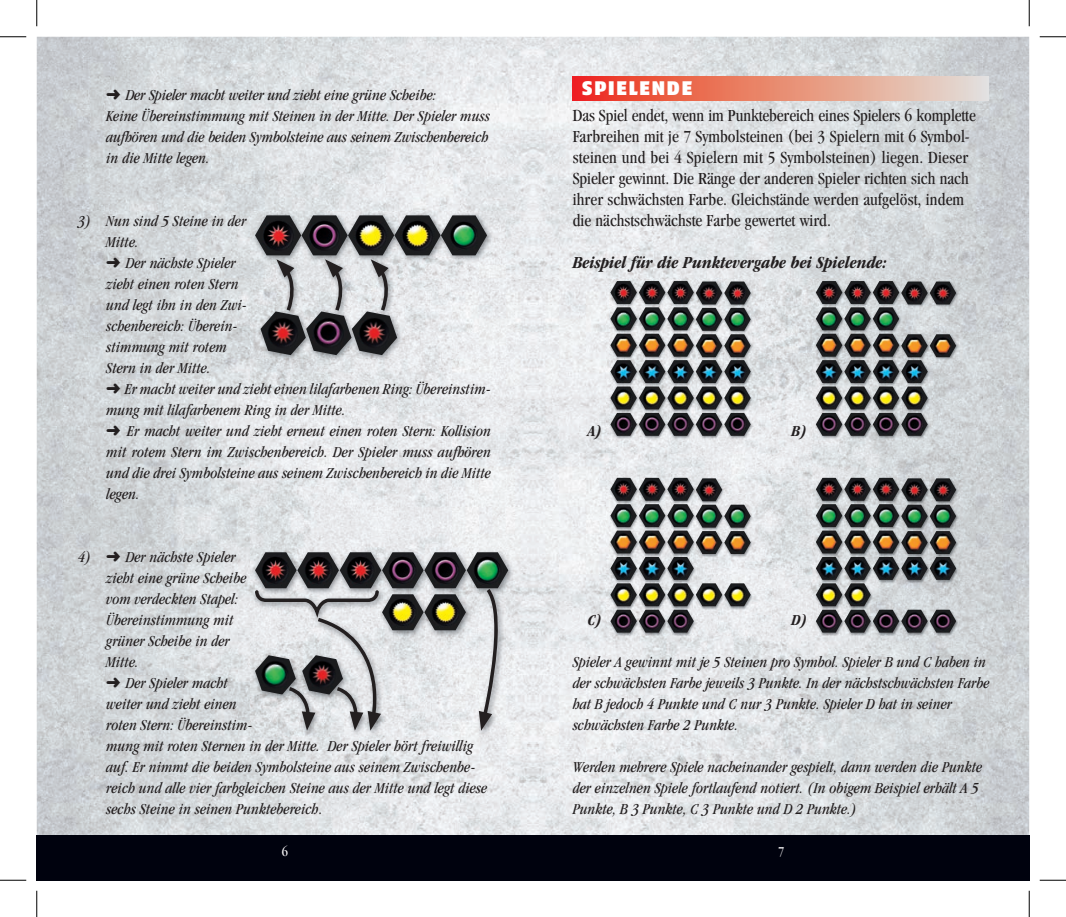
<style>
.page{position:relative;width:1066px;height:917px;background:#fff}
.page>*{position:absolute;margin:0;border:0;box-sizing:border-box;transform-origin:0 0}
.t1{font:24.5px "Fago Co Black Caps";letter-spacing:.05em;color:#fff}
.t2{font:condensed 17.5px/21px "Garamond";letter-spacing:.005em;color:#231f20}
.t3{font:italic 700 condensed 17.5px "ITC Garamond Std";color:#231f20}
.t4{font:italic condensed 15.75px/21px "Garamond";color:#231f20}
.t5{font:italic 700 condensed 15.75px "ITC Garamond Std";color:#231f20}
.t6{font:condensed 14px "Garamond";color:#fff}
.s1{font-style:normal}
</style>
<div class="page">
<img style="left:37px;top:37px;width:992px;height:798px">
<div style="left:533px;top:835px;width:496px;height:45px;background:#00020e"></div>
<div style="left:37px;top:835px;width:496px;height:45px;background:#00020e"></div>
<img style="left:609px;top:280px;width:350px;height:356px">
<img style="left:639px;top:360px;width:26px;height:23px">
<img style="left:610px;top:360px;width:27px;height:23px">
<img style="left:667px;top:360px;width:27px;height:23px">
<img style="left:639px;top:386px;width:26px;height:23px">
<img style="left:610px;top:386px;width:27px;height:23px">
<img style="left:667px;top:386px;width:27px;height:23px">
<img style="left:696px;top:386px;width:26px;height:23px">
<img style="left:639px;top:413px;width:26px;height:23px">
<img style="left:610px;top:413px;width:27px;height:23px">
<img style="left:667px;top:413px;width:27px;height:23px">
<img style="left:696px;top:413px;width:26px;height:23px">
<img style="left:724px;top:413px;width:27px;height:23px">
<img style="left:639px;top:307px;width:26px;height:23px">
<img style="left:610px;top:307px;width:27px;height:23px">
<img style="left:667px;top:307px;width:27px;height:23px">
<img style="left:696px;top:308px;width:26px;height:23px">
<img style="left:724px;top:308px;width:27px;height:23px">
<img style="left:639px;top:334px;width:26px;height:23px">
<img style="left:610px;top:334px;width:27px;height:23px">
<img style="left:667px;top:334px;width:27px;height:23px">
<img style="left:696px;top:334px;width:26px;height:23px">
<img style="left:724px;top:334px;width:27px;height:23px">
<img style="left:639px;top:281px;width:26px;height:23px">
<img style="left:610px;top:281px;width:27px;height:23px">
<img style="left:667px;top:281px;width:27px;height:23px">
<img style="left:696px;top:281px;width:26px;height:23px">
<img style="left:724px;top:281px;width:27px;height:23px">
<img style="left:696px;top:360px;width:26px;height:23px">
<img style="left:724px;top:360px;width:27px;height:23px">
<img style="left:724px;top:386px;width:27px;height:23px">
<img style="left:844px;top:360px;width:55px;height:23px">
<img style="left:816px;top:360px;width:26px;height:23px">
<img style="left:844px;top:386px;width:55px;height:23px">
<img style="left:816px;top:386px;width:26px;height:23px">
<img style="left:901px;top:386px;width:26px;height:23px">
<img style="left:844px;top:413px;width:55px;height:23px">
<img style="left:816px;top:413px;width:26px;height:23px">
<img style="left:901px;top:413px;width:26px;height:23px">
<img style="left:844px;top:307px;width:55px;height:23px">
<img style="left:816px;top:307px;width:26px;height:23px">
<img style="left:844px;top:334px;width:55px;height:23px">
<img style="left:816px;top:334px;width:26px;height:23px">
<img style="left:901px;top:334px;width:26px;height:23px">
<img style="left:929px;top:334px;width:27px;height:23px">
<img style="left:844px;top:281px;width:55px;height:23px">
<img style="left:816px;top:281px;width:26px;height:23px">
<img style="left:901px;top:281px;width:26px;height:23px">
<img style="left:929px;top:281px;width:27px;height:23px">
<img style="left:901px;top:360px;width:26px;height:23px">
<img style="left:639px;top:557px;width:26px;height:23px">
<img style="left:610px;top:557px;width:27px;height:23px">
<img style="left:667px;top:557px;width:27px;height:23px">
<img style="left:639px;top:583px;width:26px;height:23px">
<img style="left:610px;top:583px;width:27px;height:23px">
<img style="left:667px;top:583px;width:27px;height:23px">
<img style="left:696px;top:583px;width:26px;height:23px">
<img style="left:639px;top:610px;width:26px;height:23px">
<img style="left:610px;top:610px;width:27px;height:23px">
<img style="left:667px;top:610px;width:27px;height:23px">
<img style="left:639px;top:504px;width:26px;height:23px">
<img style="left:610px;top:504px;width:27px;height:23px">
<img style="left:667px;top:504px;width:27px;height:23px">
<img style="left:696px;top:505px;width:26px;height:23px">
<img style="left:724px;top:505px;width:27px;height:23px">
<img style="left:639px;top:530px;width:26px;height:23px">
<img style="left:610px;top:530px;width:27px;height:23px">
<img style="left:667px;top:530px;width:27px;height:23px">
<img style="left:696px;top:531px;width:26px;height:23px">
<img style="left:724px;top:531px;width:27px;height:23px">
<img style="left:639px;top:478px;width:26px;height:23px">
<img style="left:610px;top:478px;width:27px;height:23px">
<img style="left:667px;top:478px;width:27px;height:23px">
<img style="left:696px;top:478px;width:26px;height:23px">
<img style="left:724px;top:583px;width:27px;height:23px">
<img style="left:844px;top:557px;width:55px;height:23px">
<img style="left:816px;top:557px;width:26px;height:23px">
<img style="left:844px;top:583px;width:27px;height:23px">
<img style="left:816px;top:583px;width:26px;height:23px">
<img style="left:844px;top:610px;width:55px;height:23px">
<img style="left:816px;top:610px;width:26px;height:23px">
<img style="left:901px;top:610px;width:26px;height:23px">
<img style="left:929px;top:610px;width:27px;height:23px">
<img style="left:844px;top:504px;width:55px;height:23px">
<img style="left:816px;top:504px;width:26px;height:23px">
<img style="left:901px;top:505px;width:26px;height:23px">
<img style="left:929px;top:505px;width:27px;height:23px">
<img style="left:844px;top:530px;width:55px;height:23px">
<img style="left:816px;top:530px;width:26px;height:23px">
<img style="left:901px;top:531px;width:26px;height:23px">
<img style="left:929px;top:531px;width:27px;height:23px">
<img style="left:844px;top:478px;width:55px;height:23px">
<img style="left:816px;top:478px;width:26px;height:23px">
<img style="left:901px;top:478px;width:26px;height:23px">
<img style="left:929px;top:478px;width:27px;height:23px">
<img style="left:901px;top:557px;width:26px;height:23px">
<img style="left:929px;top:557px;width:27px;height:23px">
<img style="left:251px;top:212px;width:264px;height:525px">
<img style="left:260px;top:311px;width:137px;height:44px">
<svg style="left:276px;top:259px;width:19px;height:52px"></svg>
<svg style="left:325px;top:259px;width:18px;height:52px"></svg>
<img style="left:255px;top:215px;width:232px;height:40px">
<svg style="left:371px;top:259px;width:18px;height:52px"></svg>
<img style="left:255px;top:552px;width:253px;height:36px">
<img style="left:382px;top:594px;width:84px;height:36px">
<svg style="left:479px;top:589px;width:19px;height:142px;background:#b6b6b9"></svg>
<svg style="left:255px;top:590px;width:126px;height:141px;background:#b4b6b8"></svg>
<div style="left:572px;top:77px;width:416px;height:23px;background:linear-gradient(to right,#ee2e16,#e3e5d5)"></div>
<svg style="left:0;top:36px;width:26px;height:1px"></svg>
<svg style="left:1039px;top:36px;width:27px;height:1px"></svg>
<svg style="left:0;top:880px;width:26px;height:1px"></svg>
<svg style="left:1039px;top:880px;width:27px;height:1px"></svg>
<svg style="left:36px;top:0;width:1px;height:26px"></svg>
<svg style="left:36px;top:891px;width:1px;height:26px"></svg>
<svg style="left:1029px;top:0;width:1px;height:26px"></svg>
<svg style="left:1029px;top:891px;width:1px;height:26px"></svg>
<p class="t4" style="left:106px;top:84px;width:385px">➜ Der Spieler macht weiter und zieht eine grüne Scheibe:<br>Keine Übereinstimmung mit Steinen in der Mitte. Der Spieler muss aufhören und die beiden Symbolsteine aus seinem Zwischenbereich in die Mitte legen.</p>
<p class="t4" style="left:106px;top:210px;width:386px;text-indent:-28px">3) Nun sind 5 Steine in der<br>Mitte.<br>➜ Der nächste Spieler<br>zieht einen roten Stern<br>und legt ihn in den Zwi-<br>schenbereich: Überein-<br>stimmung mit rotem<br>Stern in der Mitte.<br>➜ Er macht weiter und zieht einen lilafarbenen Ring: Übereinstim&shy;mung mit lilafarbenem Ring in der Mitte.<br>➜ Er macht weiter und zieht erneut einen roten Stern: Kollision mit rotem Stern im Zwischenbereich. Der Spieler muss aufhören und die drei Symbolsteine aus seinem Zwischenbereich in die Mitte legen.</p>
<p class="t4" style="left:106px;top:546px;width:382px;text-indent:-28px">4) ➜ Der nächste Spieler<br>zieht eine grüne Scheibe<br>vom verdeckten Stapel:<br>Übereinstimmung mit<br>grüner Scheibe in der<br>Mitte.<br>➜ Der Spieler macht<br>weiter und zieht einen<br>roten Stern: Übereinstim-<br>mung mit roten Sternen in der Mitte. Der Spieler hört freiwillig auf. Er nimmt die beiden Symbolsteine aus seinem Zwischenbe&shy;reich und alle vier farbgleichen Steine aus der Mitte und legt diese sechs Steine in seinen Punktebereich<span class="s1">.</span></p>
<p class="t6" style="left:282px;top:844px;width:8px">6</p>
<h1 class="t1" style="left:582px;top:72px;width:112px">spielende</h1>
<p class="t2" style="left:572px;top:105px;width:405px">Das Spiel endet, wenn im Punktebereich eines Spielers 6 komplette Farbreihen mit je 7 Symbolsteinen (bei 3 Spielern mit 6 Symbol&shy;steinen und bei 4 Spielern mit 5 Symbolsteinen) liegen. Dieser Spieler gewinnt. Die Ränge der anderen Spieler richten sich nach ihrer schwächsten Farbe. Gleichstände werden aufgelöst, indem die nächstschwächste Farbe gewertet wird.</p>
<p class="t3" style="left:572px;top:252px;width:316px">Beispiel für die Punktevergabe bei Spielende:</p>
<p class="t5" style="left:588px;top:422px;width:15px">A)</p>
<p class="t5" style="left:791px;top:422px;width:16px">B)</p>
<p class="t5" style="left:588px;top:611px;width:15px">C)</p>
<p class="t5" style="left:791px;top:611px;width:17px">D)</p>
<p class="t4" style="left:572px;top:651px;width:418px">Spieler A gewinnt mit je 5 Steinen pro Symbol. Spieler B und C haben in der schwächsten Farbe jeweils 3 Punkte. In der nächstschwächsten Farbe hat B jedoch 4 Punkte und C nur 3 Punkte. Spieler D hat in seiner schwächsten Farbe 2 Punkte.</p>
<p class="t4" style="left:572px;top:756px;width:411px">Werden mehrere Spiele nacheinander gespielt, dann werden die Punkte der einzelnen Spiele fortlaufend notiert. (In obigem Beispiel erhält A 5<br>Punkte, B 3 Punkte, C 3 Punkte und D 2 Punkte.)</p>
<p class="t6" style="left:778px;top:844px;width:8px">7</p>
</div>
